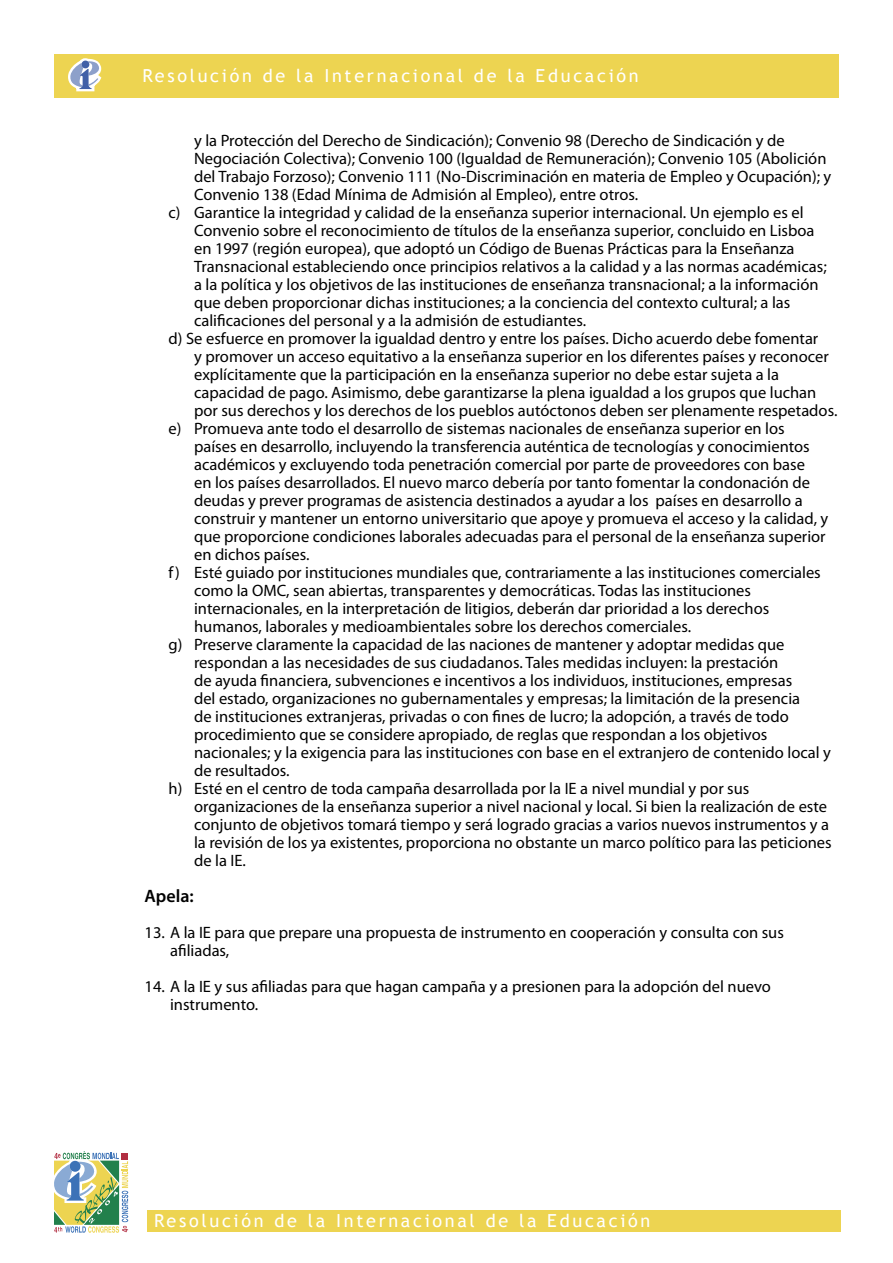
<style>
.page{position:relative;width:893px;height:1263px;background:#fff}
.page>*{position:absolute;margin:0;border:0;box-sizing:border-box;transform-origin:0 0}
.t1{font:18px "Trebuchet MS";letter-spacing:.15em;color:#fff}
.t2{font:600 18px "Myriad Pro";color:#000}
.t3{font:16.5px/18px "Myriad Pro";color:#000}
</style>
<div class="page">
<div style="left:147px;top:1210px;width:693px;height:22px;background:#edd451"></div>
<div style="left:54px;top:54px;width:785px;height:43px;background:#edd451"></div>
<svg style="left:68px;top:58px;width:34px;height:34px"></svg>
<svg style="left:54px;top:1151px;width:74px;height:82px"></svg>
<p class="t1" style="left:142px;top:65px;width:498px">Resolución de la Internacional de la Educación</p>
<p class="t3" style="left:194px;top:132px;width:592px">y la Protección del Derecho de Sindicación); Convenio 98 (Derecho de Sindicación y de</p>
<p class="t3" style="left:194px;top:150px;width:634px">Negociación Colectiva); Convenio 100 (Igualdad de Remuneración); Convenio 105 (Abolición</p>
<p class="t3" style="left:194px;top:168px;width:639px">del Trabajo Forzoso); Convenio 111 (No-Discriminación en materia de Empleo y Ocupación); y</p>
<p class="t3" style="left:194px;top:186px;width:446px">Convenio 138 (Edad Mínima de Admisión al Empleo), entre otros.</p>
<p class="t3" style="left:169px;top:204px;width:636px">c) Garantice la integridad y calidad de la enseñanza superior internacional. Un ejemplo es el</p>
<p class="t3" style="left:194px;top:222px;width:622px">Convenio sobre el reconocimiento de títulos de la enseñanza superior, concluido en Lisboa</p>
<p class="t3" style="left:194px;top:240px;width:602px">en 1997 (región europea), que adoptó un Código de Buenas Prácticas para la Enseñanza</p>
<p class="t3" style="left:194px;top:258px;width:634px">Transnacional estableciendo once principios relativos a la calidad y a las normas académicas;</p>
<p class="t3" style="left:194px;top:276px;width:626px">a la política y los objetivos de las instituciones de enseñanza transnacional; a la información</p>
<p class="t3" style="left:194px;top:294px;width:598px">que deben proporcionar dichas instituciones; a la conciencia del contexto cultural; a las</p>
<p class="t3" style="left:194px;top:312px;width:394px">calificaciones del personal y a la admisión de estudiantes.</p>
<p class="t3" style="left:169px;top:330px;width:651px">d) Se esfuerce en promover la igualdad dentro y entre los países. Dicho acuerdo debe fomentar</p>
<p class="t3" style="left:194px;top:348px;width:636px">y promover un acceso equitativo a la enseñanza superior en los diferentes países y reconocer</p>
<p class="t3" style="left:194px;top:366px;width:586px">explícitamente que la participación en la enseñanza superior no debe estar sujeta a la</p>
<p class="t3" style="left:194px;top:384px;width:624px">capacidad de pago. Asimismo, debe garantizarse la plena igualdad a los grupos que luchan</p>
<p class="t3" style="left:194px;top:402px;width:645px">por sus derechos y los derechos de los pueblos autóctonos deben ser plenamente respetados.</p>
<p class="t3" style="left:169px;top:420px;width:618px">e) Promueva ante todo el desarrollo de sistemas nacionales de enseñanza superior en los</p>
<p class="t3" style="left:194px;top:438px;width:617px">países en desarrollo, incluyendo la transferencia auténtica de tecnologías y conocimientos</p>
<p class="t3" style="left:194px;top:456px;width:612px">académicos y excluyendo toda penetración comercial por parte de proveedores con base</p>
<p class="t3" style="left:194px;top:474px;width:617px">en los países desarrollados. El nuevo marco debería por tanto fomentar la condonación de</p>
<p class="t3" style="left:194px;top:492px;width:610px">deudas y prever programas de asistencia destinados a ayudar a los países en desarrollo a</p>
<p class="t3" style="left:194px;top:510px;width:636px">construir y mantener un entorno universitario que apoye y promueva el acceso y la calidad, y</p>
<p class="t3" style="left:194px;top:528px;width:633px">que proporcione condiciones laborales adecuadas para el personal de la enseñanza superior</p>
<p class="t3" style="left:194px;top:546px;width:117px">en dichos países.</p>
<p class="t3" style="left:169px;top:564px;width:654px">f) Esté guiado por instituciones mundiales que, contrariamente a las instituciones comerciales</p>
<p class="t3" style="left:194px;top:582px;width:558px">como la OMC, sean abiertas, transparentes y democráticas. Todas las instituciones</p>
<p class="t3" style="left:194px;top:600px;width:577px">internacionales, en la interpretación de litigios, deberán dar prioridad a los derechos</p>
<p class="t3" style="left:194px;top:618px;width:499px">humanos, laborales y medioambientales sobre los derechos comerciales.</p>
<p class="t3" style="left:169px;top:636px;width:617px">g) Preserve claramente la capacidad de las naciones de mantener y adoptar medidas que</p>
<p class="t3" style="left:194px;top:654px;width:586px">respondan a las necesidades de sus ciudadanos. Tales medidas incluyen: la prestación</p>
<p class="t3" style="left:194px;top:672px;width:600px">de ayuda financiera, subvenciones e incentivos a los individuos, instituciones, empresas</p>
<p class="t3" style="left:194px;top:690px;width:608px">del estado, organizaciones no gubernamentales y empresas; la limitación de la presencia</p>
<p class="t3" style="left:194px;top:708px;width:596px">de instituciones extranjeras, privadas o con fines de lucro; la adopción, a través de todo</p>
<p class="t3" style="left:194px;top:726px;width:575px">procedimiento que se considere apropiado, de reglas que respondan a los objetivos</p>
<p class="t3" style="left:194px;top:744px;width:638px">nacionales; y la exigencia para las instituciones con base en el extranjero de contenido local y</p>
<p class="t3" style="left:194px;top:762px;width:97px">de resultados.</p>
<p class="t3" style="left:169px;top:780px;width:582px">h) Esté en el centro de toda campaña desarrollada por la IE a nivel mundial y por sus</p>
<p class="t3" style="left:194px;top:798px;width:635px">organizaciones de la enseñanza superior a nivel nacional y local. Si bien la realización de este</p>
<p class="t3" style="left:194px;top:816px;width:636px">conjunto de objetivos tomará tiempo y será logrado gracias a varios nuevos instrumentos y a</p>
<p class="t3" style="left:194px;top:834px;width:639px">la revisión de los ya existentes, proporciona no obstante un marco político para las peticiones</p>
<p class="t3" style="left:194px;top:852px;width:53px">de la IE.</p>
<p class="t2" style="left:145px;top:886px;width:51px">Apela:</p>
<p class="t3" style="left:170px;top:924px;width:615px;text-indent:-26px">13. A la IE para que prepare una propuesta de instrumento en cooperación y consulta con sus afiliadas,</p>
<p class="t3" style="left:170px;top:978px;width:602px;text-indent:-26px">14. A la IE y sus afiliadas para que hagan campaña y a presionen para la adopción del nuevo instrumento.</p>
<p class="t1" style="left:154px;top:1209px;width:498px">Resolución de la Internacional de la Educación</p>
</div>
